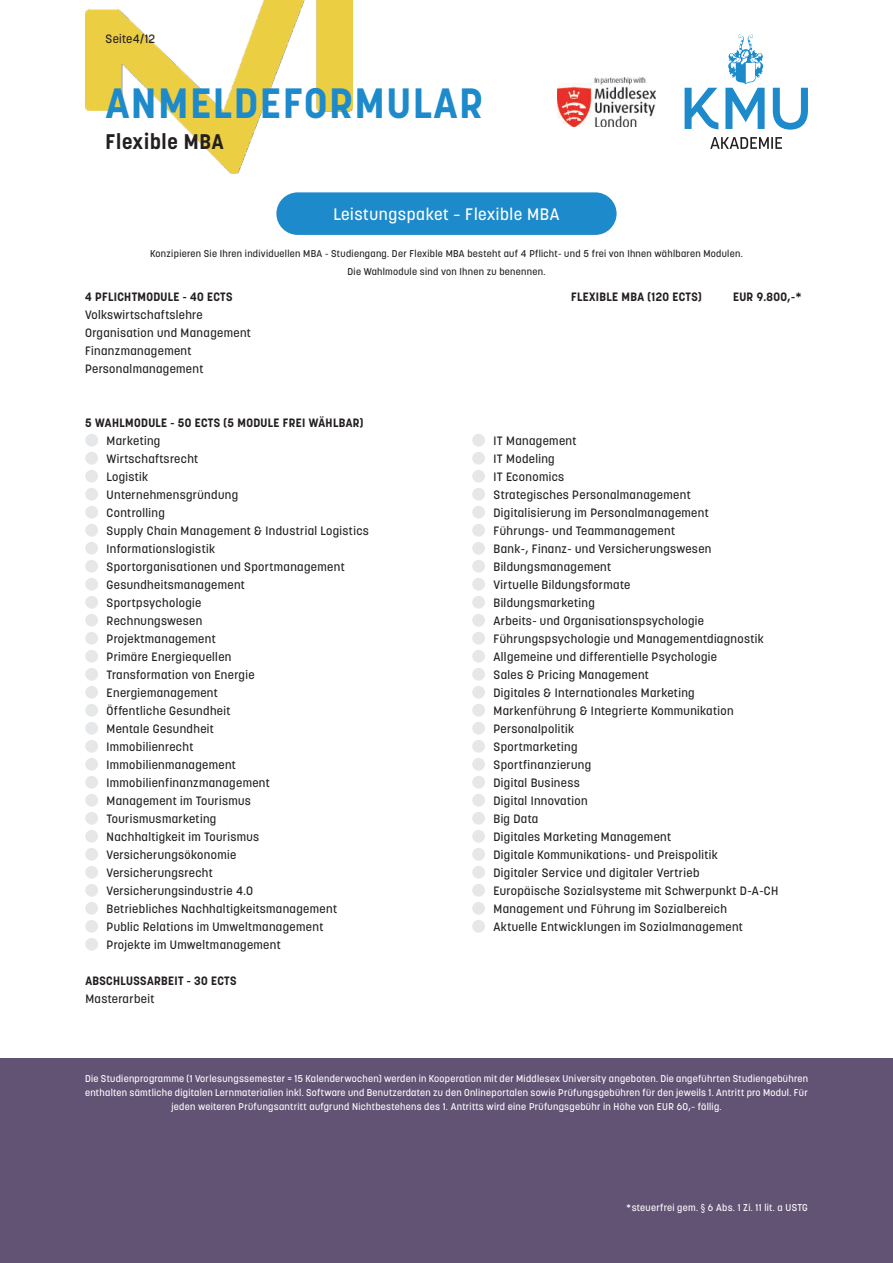
<style>
.page{position:relative;width:893px;height:1263px;background:#fff}
.page>*{position:absolute;margin:0;border:0;box-sizing:border-box;transform-origin:0 0}
.t1{font:700 42px "Korolev";letter-spacing:.05em;color:#1d8acb}
.t2{font:700 21px "Korolev";letter-spacing:.035em;color:#231f20}
.t3{font:500 16.5px "Korolev";letter-spacing:.035em;color:#fff}
.t4{font:500 12px/18px "Korolev";letter-spacing:.03em;color:#231f20}
.t5{font:700 12px "Korolev";letter-spacing:.03em;color:#231f20}
.t6{font:500 9.75px/13.5px "Korolev";letter-spacing:.03em;color:#fff;text-align:center}
.t7{font:500 9.75px/18px "Korolev";letter-spacing:.03em;color:#231f20;text-align:center}
.s1{font-family:"Arial Narrow";font-weight:400}
</style>
<div class="page">
<div style="left:0;top:1058px;width:893px;height:205px;background:#625274"></div>
<img style="left:85px;top:0;width:268px;height:173px">
<img style="left:557px;top:78px;width:98px;height:48px">
<svg style="left:710px;top:137px;width:72px;height:12px"></svg>
<svg style="left:685px;top:34px;width:123px;height:96px"></svg>
<div style="left:276px;top:192px;width:341px;height:43px;background:#1d8acb;border-radius:21px"></div>
<div style="left:85px;top:434px;width:13px;height:13px;background:#e6e7e9;border-radius:50%"></div>
<div style="left:85px;top:452px;width:13px;height:13px;background:#e6e7e9;border-radius:50%"></div>
<div style="left:85px;top:470px;width:13px;height:13px;background:#e6e7e9;border-radius:50%"></div>
<div style="left:85px;top:488px;width:13px;height:13px;background:#e6e7e9;border-radius:50%"></div>
<div style="left:85px;top:506px;width:13px;height:13px;background:#e6e7e9;border-radius:50%"></div>
<div style="left:85px;top:524px;width:13px;height:13px;background:#e6e7e9;border-radius:50%"></div>
<div style="left:85px;top:542px;width:13px;height:13px;background:#e6e7e9;border-radius:50%"></div>
<div style="left:85px;top:560px;width:13px;height:13px;background:#e6e7e9;border-radius:50%"></div>
<div style="left:85px;top:578px;width:13px;height:13px;background:#e6e7e9;border-radius:50%"></div>
<div style="left:85px;top:596px;width:13px;height:13px;background:#e6e7e9;border-radius:50%"></div>
<div style="left:85px;top:614px;width:13px;height:13px;background:#e6e7e9;border-radius:50%"></div>
<div style="left:85px;top:632px;width:13px;height:13px;background:#e6e7e9;border-radius:50%"></div>
<div style="left:85px;top:650px;width:13px;height:13px;background:#e6e7e9;border-radius:50%"></div>
<div style="left:85px;top:668px;width:13px;height:13px;background:#e6e7e9;border-radius:50%"></div>
<div style="left:85px;top:686px;width:13px;height:13px;background:#e6e7e9;border-radius:50%"></div>
<div style="left:85px;top:704px;width:13px;height:13px;background:#e6e7e9;border-radius:50%"></div>
<div style="left:85px;top:722px;width:13px;height:13px;background:#e6e7e9;border-radius:50%"></div>
<div style="left:85px;top:740px;width:13px;height:13px;background:#e6e7e9;border-radius:50%"></div>
<div style="left:85px;top:758px;width:13px;height:13px;background:#e6e7e9;border-radius:50%"></div>
<div style="left:85px;top:776px;width:13px;height:13px;background:#e6e7e9;border-radius:50%"></div>
<div style="left:85px;top:794px;width:13px;height:13px;background:#e6e7e9;border-radius:50%"></div>
<div style="left:85px;top:812px;width:13px;height:13px;background:#e6e7e9;border-radius:50%"></div>
<div style="left:85px;top:830px;width:13px;height:13px;background:#e6e7e9;border-radius:50%"></div>
<div style="left:85px;top:848px;width:13px;height:13px;background:#e6e7e9;border-radius:50%"></div>
<div style="left:85px;top:866px;width:13px;height:13px;background:#e6e7e9;border-radius:50%"></div>
<div style="left:85px;top:884px;width:13px;height:13px;background:#e6e7e9;border-radius:50%"></div>
<div style="left:85px;top:902px;width:13px;height:13px;background:#e6e7e9;border-radius:50%"></div>
<div style="left:85px;top:920px;width:13px;height:13px;background:#e6e7e9;border-radius:50%"></div>
<div style="left:85px;top:938px;width:13px;height:13px;background:#e6e7e9;border-radius:50%"></div>
<div style="left:472px;top:434px;width:13px;height:13px;background:#e6e7e9;border-radius:50%"></div>
<div style="left:472px;top:452px;width:13px;height:13px;background:#e6e7e9;border-radius:50%"></div>
<div style="left:472px;top:470px;width:13px;height:13px;background:#e6e7e9;border-radius:50%"></div>
<div style="left:472px;top:488px;width:13px;height:13px;background:#e6e7e9;border-radius:50%"></div>
<div style="left:472px;top:506px;width:13px;height:13px;background:#e6e7e9;border-radius:50%"></div>
<div style="left:472px;top:524px;width:13px;height:13px;background:#e6e7e9;border-radius:50%"></div>
<div style="left:472px;top:542px;width:13px;height:13px;background:#e6e7e9;border-radius:50%"></div>
<div style="left:472px;top:560px;width:13px;height:13px;background:#e6e7e9;border-radius:50%"></div>
<div style="left:472px;top:578px;width:13px;height:13px;background:#e6e7e9;border-radius:50%"></div>
<div style="left:472px;top:596px;width:13px;height:13px;background:#e6e7e9;border-radius:50%"></div>
<div style="left:472px;top:614px;width:13px;height:13px;background:#e6e7e9;border-radius:50%"></div>
<div style="left:472px;top:632px;width:13px;height:13px;background:#e6e7e9;border-radius:50%"></div>
<div style="left:472px;top:650px;width:13px;height:13px;background:#e6e7e9;border-radius:50%"></div>
<div style="left:472px;top:668px;width:13px;height:13px;background:#e6e7e9;border-radius:50%"></div>
<div style="left:472px;top:686px;width:13px;height:13px;background:#e6e7e9;border-radius:50%"></div>
<div style="left:472px;top:704px;width:13px;height:13px;background:#e6e7e9;border-radius:50%"></div>
<div style="left:472px;top:722px;width:13px;height:13px;background:#e6e7e9;border-radius:50%"></div>
<div style="left:472px;top:740px;width:13px;height:13px;background:#e6e7e9;border-radius:50%"></div>
<div style="left:472px;top:758px;width:13px;height:13px;background:#e6e7e9;border-radius:50%"></div>
<div style="left:472px;top:776px;width:13px;height:13px;background:#e6e7e9;border-radius:50%"></div>
<div style="left:472px;top:794px;width:13px;height:13px;background:#e6e7e9;border-radius:50%"></div>
<div style="left:472px;top:812px;width:13px;height:13px;background:#e6e7e9;border-radius:50%"></div>
<div style="left:472px;top:830px;width:13px;height:13px;background:#e6e7e9;border-radius:50%"></div>
<div style="left:472px;top:848px;width:13px;height:13px;background:#e6e7e9;border-radius:50%"></div>
<div style="left:472px;top:866px;width:13px;height:13px;background:#e6e7e9;border-radius:50%"></div>
<div style="left:472px;top:884px;width:13px;height:13px;background:#e6e7e9;border-radius:50%"></div>
<div style="left:472px;top:902px;width:13px;height:13px;background:#e6e7e9;border-radius:50%"></div>
<div style="left:472px;top:920px;width:13px;height:13px;background:#e6e7e9;border-radius:50%"></div>
<p class="t4" style="left:106px;top:30px;width:51px">Seite4/12</p>
<h1 class="t1" style="left:106px;top:80px;width:379px">ANMELDEFORMULAR</h1>
<h2 class="t2" style="left:106px;top:130px;width:120px">Flexible MBA</h2>
<h3 class="t3" style="left:333px;top:205px;width:228px">Leistungspaket – Flexible MBA</h3>
<p class="t7" style="left:150px;top:245px;width:594px">Konzipieren Sie Ihren individuellen MBA - Studiengang. Der Flexible MBA besteht auf 4 Pflicht- und 5 frei von Ihnen wählbaren Modulen.<br>Die Wahlmodule sind von Ihnen zu benennen.</p>
<p class="t5" style="left:85px;top:290px;width:149px">4 PFLICHTMODULE - 40 ECTS</p>
<p class="t5" style="left:571px;top:290px;width:132px">FLEXIBLE MBA (120 ECTS)</p>
<p class="t5" style="left:733px;top:290px;width:70px">EUR 9.800,-*</p>
<p class="t4" style="left:85px;top:306px;width:167px">Volkswirtschaftslehre<br>Organisation und Management<br>Finanzmanagement<br>Personalmanagement</p>
<p class="t5" style="left:85px;top:416px;width:280px">5 WAHLMODULE - 50 ECTS (5 MODULE FREI WÄHLBAR)</p>
<p class="t4" style="left:107px;top:432px;width:264px">Marketing<br>Wirtschaftsrecht<br>Logistik<br>Unternehmensgründung<br>Controlling<br>Supply Chain Management &amp; Industrial Logistics<br>Informationslogistik<br>Sportorganisationen und Sportmanagement<br>Gesundheitsmanagement<br>Sportpsychologie<br>Rechnungswesen<br>Projektmanagement<br>Primäre Energiequellen<br>Transformation von Energie<br>Energiemanagement<br>Öffentliche Gesundheit<br>Mentale Gesundheit<br>Immobilienrecht<br>Immobilienmanagement<br>Immobilienfinanzmanagement<br>Management im Tourismus<br>Tourismusmarketing<br>Nachhaltigkeit im Tourismus<br>Versicherungsökonomie<br>Versicherungsrecht<br>Versicherungsindustrie 4.0<br>Betriebliches Nachhaltigkeitsmanagement<br>Public Relations im Umweltmanagement<br>Projekte im Umweltmanagement</p>
<p class="t4" style="left:493px;top:432px;width:286px">IT Management<br>IT Modeling<br>IT Economics<br>Strategisches Personalmanagement<br>Digitalisierung im Personalmanagement<br>Führungs- und Teammanagement<br>Bank-, Finanz- und Versicherungswesen<br>Bildungsmanagement<br>Virtuelle Bildungsformate<br>Bildungsmarketing<br>Arbeits- und Organisationspsychologie<br>Führungspsychologie und Managementdiagnostik<br>Allgemeine und differentielle Psychologie<br>Sales &amp; Pricing Management<br>Digitales &amp; Internationales Marketing<br>Markenführung &amp; Integrierte Kommunikation<br>Personalpolitik<br>Sportmarketing<br>Sportfinanzierung<br>Digital Business<br>Digital Innovation<br>Big Data<br>Digitales Marketing Management<br>Digitale Kommunikations- und Preispolitik<br>Digitaler Service und digitaler Vertrieb<br>Europäische Sozialsysteme mit Schwerpunkt D-A-CH<br>Management und Führung im Sozialbereich<br>Aktuelle Entwicklungen im Sozialmanagement</p>
<p class="t5" style="left:85px;top:974px;width:153px">ABSCHLUSSARBEIT - 30 ECTS</p>
<p class="t4" style="left:85px;top:990px;width:71px">Masterarbeit</p>
<p class="t6" style="left:85px;top:1072px;width:724px">Die Studienprogramme (1 Vorlesungssemester = 15 Kalenderwochen) werden in Kooperation mit der Middlesex University angeboten. Die angeführten Studiengebühren enthalten sämtliche digitalen Lernmaterialien inkl. Software und Benutzerdaten zu den Onlineportalen sowie Prüfungsgebühren für den jeweils 1. Antritt pro Modul. Für jeden weiteren Prüfungsantritt aufgrund Nichtbestehens des 1. Antritts wird eine Prüfungsgebühr in Höhe von EUR 60,– fällig.</p>
<p class="t6" style="left:626px;top:1201px;width:183px">*steuerfrei gem. <span class="s1">§</span> 6 Abs. 1 Zi. 11 lit. a USTG</p>
</div>
